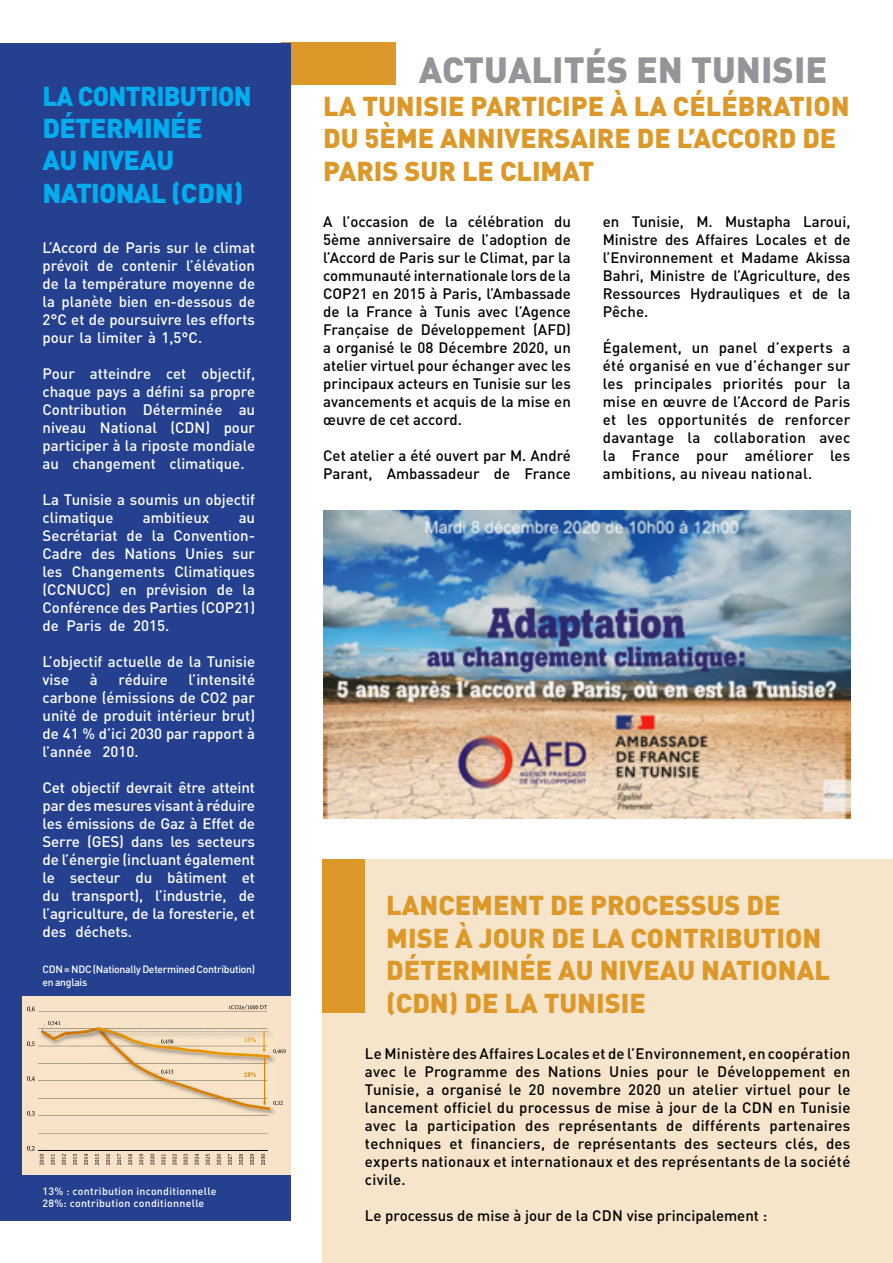
<style>
.page{position:relative;width:893px;height:1263px;background:#fff}
.page>*{position:absolute;margin:0;border:0;box-sizing:border-box;transform-origin:0 0}
.t1{font:900 36px "DIN";color:#939598}
.t2{font:900 27px/32.4px "DIN";color:#dc9828}
.t3{font:900 27px/32.4px "DIN";letter-spacing:-.025em;color:#00aeef;scale:.95 1}
.t4{font:500 15px/18px "DIN";color:#000;text-align:justify}
.t5{font:500 15px/18px "DIN";color:#fff;text-align:justify}
.t6{font:500 10.5px/12.6px "DIN";letter-spacing:.015em;color:#fff}
.t7{font:500 10.5px/12.6px "DIN";letter-spacing:-.025em;color:#fff}
</style>
<div class="page">
<div style="left:322px;top:859px;width:571px;height:404px;background:#f6e4cb"></div>
<div style="left:322px;top:859px;width:43px;height:153px;background:#dc9828"></div>
<div style="left:281px;top:43px;width:114px;height:42px;background:#dc9828"></div>
<div style="left:0;top:43px;width:291px;height:1177px;background:#25408f"></div>
<img style="left:323px;top:510px;width:527px;height:309px">
<div style="left:22px;top:997px;width:269px;height:178px;background:#f8e2c9"></div>
<svg style="left:27px;top:1007px;width:8px;height:5px"></svg>
<svg style="left:27px;top:1041px;width:8px;height:6px"></svg>
<svg style="left:27px;top:1076px;width:8px;height:6px"></svg>
<svg style="left:27px;top:1111px;width:8px;height:5px"></svg>
<hr style="left:38px;top:1011px;width:229px;height:1px;background:#000">
<hr style="left:38px;top:1133px;width:229px;height:1px;background:#000">
<hr style="left:38px;top:1150px;width:229px;height:1px;background:#000">
<svg style="left:229px;top:1005px;width:38px;height:5px"></svg>
<svg style="left:27px;top:1146px;width:17px;height:19px"></svg>
<svg style="left:51px;top:1154px;width:4px;height:11px"></svg>
<svg style="left:62px;top:1154px;width:4px;height:11px"></svg>
<svg style="left:73px;top:1154px;width:4px;height:11px"></svg>
<svg style="left:84px;top:1154px;width:4px;height:11px"></svg>
<svg style="left:95px;top:1154px;width:4px;height:11px"></svg>
<svg style="left:106px;top:1154px;width:4px;height:11px"></svg>
<svg style="left:117px;top:1154px;width:4px;height:11px"></svg>
<svg style="left:128px;top:1154px;width:4px;height:11px"></svg>
<svg style="left:139px;top:1154px;width:4px;height:11px"></svg>
<svg style="left:150px;top:1154px;width:4px;height:11px"></svg>
<svg style="left:161px;top:1154px;width:4px;height:11px"></svg>
<svg style="left:173px;top:1154px;width:3px;height:11px"></svg>
<svg style="left:184px;top:1154px;width:3px;height:11px"></svg>
<svg style="left:195px;top:1154px;width:4px;height:11px"></svg>
<svg style="left:206px;top:1154px;width:4px;height:11px"></svg>
<svg style="left:217px;top:1154px;width:4px;height:11px"></svg>
<svg style="left:228px;top:1154px;width:4px;height:11px"></svg>
<svg style="left:239px;top:1154px;width:4px;height:11px"></svg>
<svg style="left:250px;top:1154px;width:4px;height:11px"></svg>
<svg style="left:261px;top:1154px;width:4px;height:11px"></svg>
<svg style="left:41px;top:1021px;width:245px;height:89px"></svg>
<h2 class="t3" style="left:43px;top:78px;width:222px">LA CONTRIBUTION<br>DÉTERMINÉE<br>AU NIVEAU<br>NATIONAL (CDN)</h2>
<p class="t5" style="left:43px;top:238px;width:214px">L’Accord de Paris sur le climat prévoit de contenir l’élévation de la température moyenne de la planète bien en-dessous de 2°C et de poursuivre les efforts pour la limiter à 1,5°C.</p>
<p class="t5" style="left:43px;top:364px;width:214px">Pour atteindre cet objectif, chaque pays a défini sa propre Contribution Déterminée au niveau National (CDN) pour participer à la riposte mondiale au changement climatique.</p>
<p class="t5" style="left:43px;top:490px;width:214px">La Tunisie a soumis un objectif climatique</p>
<p class="t5" style="left:143px;top:508px;width:68px">ambitieux</p>
<p class="t5" style="left:43px;top:508px;width:214px;text-indent:196px">au Secrétariat de la Convention-Cadre des Nations Unies sur les Changements Climatiques (CCNUCC) en prévision de la Conférence des Parties (COP21) de Paris de 2015.</p>
<p class="t5" style="left:43px;top:652px;width:214px">L’objectif actuelle de la Tunisie vise</p>
<p class="t5" style="left:43px;top:670px;width:214px;text-indent:146px">l’intensité carbone (émissions de CO2 par unité de produit intérieur brut) de 41 % d’ici 2030 par rapport à l’année 2010.</p>
<p class="t5" style="left:43px;top:778px;width:214px">Cet objectif devrait être atteint par des mesures visant à réduire les émissions de Gaz à Effet de Serre (GES) dans les secteurs de l’énergie (incluant également le secteur du bâtiment et du transport), l’industrie, de l’agriculture, de la foresterie, et des déchets.</p>
<p class="t5" style="left:90px;top:670px;width:9px">à</p>
<p class="t5" style="left:119px;top:670px;width:51px">réduire</p>
<p class="t7" style="left:43px;top:963px;width:214px">CDN = NDC (Nationally Determined Contribution) en anglais</p>
<p class="t6" style="left:43px;top:1184px;width:175px">13% : contribution inconditionnelle<br>28%: contribution conditionnelle</p>
<h1 class="t1" style="left:419px;top:46px;width:410px">ACTUALITÉS EN TUNISIE</h1>
<h2 class="t2" style="left:323px;top:88px;width:528px">LA TUNISIE PARTICIPE À LA CÉLÉBRATION<br>DU 5ÈME ANNIVERSAIRE DE L’ACCORD DE<br>PARIS SUR LE CLIMAT</h2>
<p class="t4" style="left:323px;top:212px;width:249px">A l’occasion de la célébration du 5ème anniversaire de l’adoption de l’Accord de Paris sur le Climat, par la communauté internationale lors de la COP21 en 2015 à Paris, l’Ambassade de la France à Tunis avec l’Agence Française de Développement (AFD) a organisé le 08 Décembre 2020, un atelier virtuel pour échanger avec les principaux acteurs en Tunisie sur les avancements et acquis de la mise en œuvre de cet accord.</p>
<p class="t4" style="left:323px;top:446px;width:249px">Cet atelier a été ouvert par M. André<br>Parant, Ambassadeur de France</p>
<p class="t4" style="left:603px;top:212px;width:249px">en Tunisie, M. Mustapha Laroui, Ministre des Affaires Locales et de l’Environnement et Madame Akissa Bahri, Ministre de l’Agriculture, des Ressources Hydrauliques et de la Pêche.</p>
<p class="t4" style="left:603px;top:338px;width:249px">Également, un panel d’experts a été organisé en vue d’échanger sur les principales priorités pour la mise en œuvre de l’Accord de Paris et les opportunités de renforcer davantage la collaboration avec la France pour améliorer les ambitions, au niveau national.</p>
<h2 class="t2" style="left:386px;top:888px;width:445px">LANCEMENT DE PROCESSUS DE<br>MISE À JOUR DE LA CONTRIBUTION<br>DÉTERMINÉE AU NIVEAU NATIONAL (CDN) DE LA TUNISIE</h2>
<p class="t4" style="left:365px;top:1043px;width:487px">Le Ministère des Affaires Locales et de l’Environnement, en coopération avec le Programme des Nations Unies pour le Développement en Tunisie, a organisé le 20 novembre 2020 un atelier virtuel pour le lancement officiel du processus de mise à jour de la CDN en Tunisie avec la participation des représentants de différents partenaires techniques et financiers, de représentants des secteurs clés, des experts nationaux et internationaux et des représentants de la société civile.</p>
<p class="t4" style="left:365px;top:1205px;width:404px">Le processus de mise à jour de la CDN vise principalement :</p>
</div>
